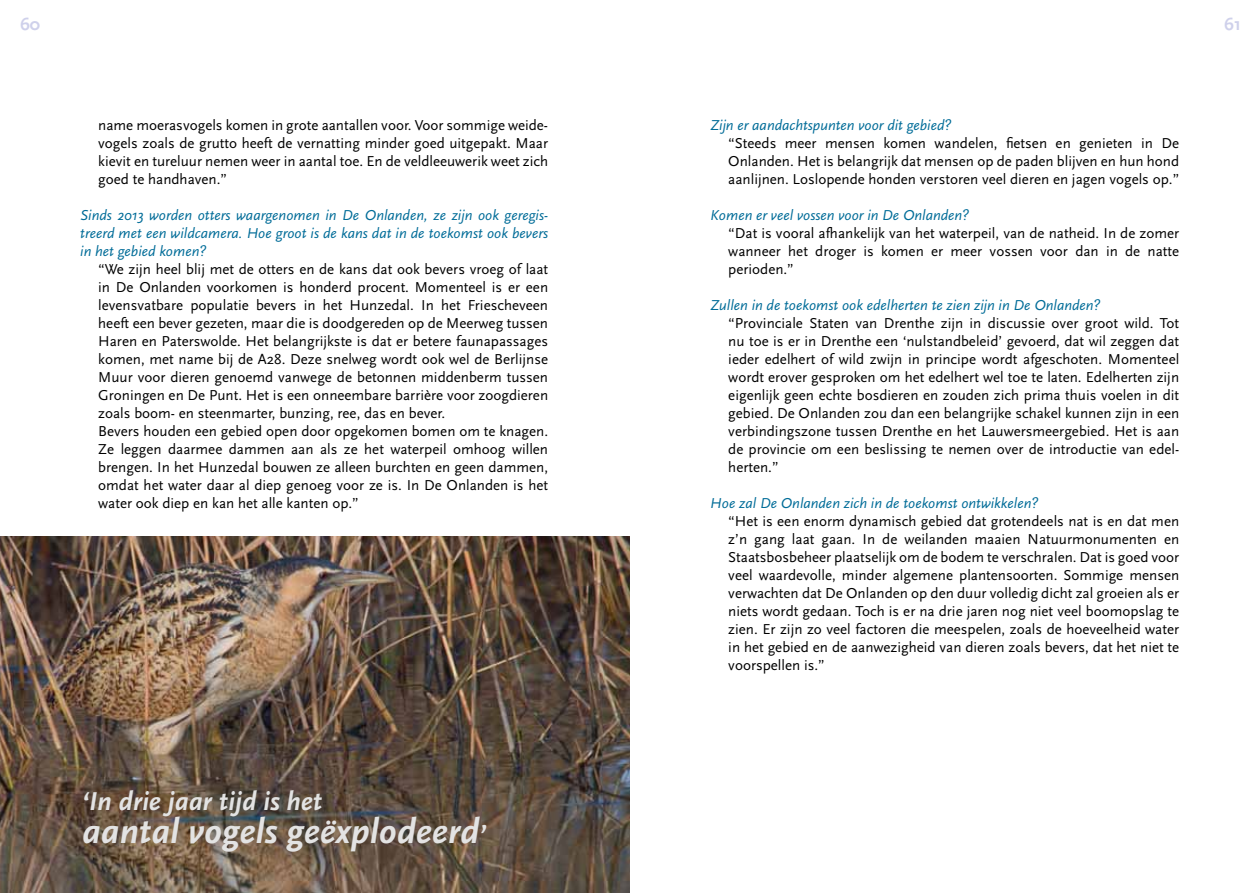
<style>
.page{position:relative;width:1259px;height:893px;background:#fff}
.page>*{position:absolute;margin:0;border:0;box-sizing:border-box;transform-origin:0 0}
.t1{font:italic 700 36px "Scala Sans";color:#e3e3e3}
.t2{font:italic 700 27px "Scala Sans";color:#e3e3e3}
.t3{font:700 18px "Scala Sans";color:#cfd1eb}
.t4{font:15px/18px "Scala Sans";color:#000;text-align:justify}
.t5{font:italic 15px/18px "Scala Sans";color:#006c98;text-align:justify}
.s1{font-size:27px}
</style>
<div class="page">
<img style="left:0;top:536px;width:629px;height:357px">
<p class="t3" style="left:20px;top:15px;width:22px">60</p>
<p class="t3" style="left:1224px;top:15px;width:18px">61</p>
<p class="t4" style="left:98px;top:117px;width:451px">name moerasvogels komen in grote aantallen voor. Voor sommige weide&shy;vogels zoals de grutto heeft de vernatting minder goed uitgepakt. Maar kievit en tureluur nemen weer in aantal toe. En de veldleeuwerik weet zich goed te handhaven.”</p>
<p class="t5" style="left:80px;top:207px;width:469px">Sinds 2013 worden otters waargenomen in De Onlanden, ze zijn ook geregis&shy;treerd met een wildcamera. Hoe groot is de kans dat in de toekomst ook bevers in het gebied komen?</p>
<p class="t4" style="left:98px;top:261px;width:451px;text-align:left">“We zijn heel blij met de otters en de kans dat ook bevers vroeg of laat in De Onlanden voorkomen is honderd procent. Momenteel is er een levensvatbare populatie bevers in het Hunzedal. In het Friescheveen heeft een bever gezeten, maar die is doodgereden op de Meerweg tussen Haren en Paterswolde. Het belangrijkste is dat er betere faunapassages komen, met name bij de A28. Deze snelweg wordt ook wel de Berlijnse Muur voor dieren genoemd vanwege de betonnen middenberm tussen Groningen en De Punt. Het is een onneembare barrière voor zoogdieren zoals boom- en steenmarter, bunzing, ree, das en bever.<br>Bevers houden een gebied open door opgekomen bomen om te knagen.<br>Ze leggen daarmee dammen aan als ze het waterpeil omhoog willen brengen. In het Hunzedal bouwen ze alleen burchten en geen dammen, omdat het water daar al diep genoeg voor ze is. In De Onlanden is het water ook diep en kan het alle kanten op.”</p>
<h2 class="t2" style="left:82px;top:787px;width:242px">‘In drie jaar tijd is het</h2>
<h1 class="t1" style="left:82px;top:812px;width:405px">aantal vogels geëxplodeerd<span class="s1">’</span></h1>
<p class="t5" style="left:710px;top:117px;width:243px">Zijn er aandachtspunten voor dit gebied?</p>
<p class="t4" style="left:728px;top:135px;width:452px">“Steeds meer mensen komen wandelen, fietsen en genieten in De Onlanden. Het is belangrijk dat mensen op de paden blijven en hun hond aanlijnen. Loslopende honden verstoren veel dieren en jagen vogels op.”</p>
<p class="t5" style="left:710px;top:207px;width:261px">Komen er veel vossen voor in De Onlanden?</p>
<p class="t4" style="left:728px;top:225px;width:452px">“Dat is vooral afhankelijk van het waterpeil, van de natheid. In de zomer wanneer het droger is komen er meer vossen voor dan in de natte perioden.”</p>
<p class="t5" style="left:710px;top:297px;width:392px">Zullen in de toekomst ook edelherten te zien zijn in De Onlanden?</p>
<p class="t4" style="left:728px;top:315px;width:452px">“Provinciale Staten van Drenthe zijn in discussie over groot wild. Tot nu toe is er in Drenthe een ‘nulstandbeleid’ gevoerd, dat wil zeggen dat ieder edelhert of wild zwijn in principe wordt afgeschoten. Momenteel wordt erover gesproken om het edelhert wel toe te laten. Edelherten zijn eigenlijk geen echte bosdieren en zouden zich prima thuis voelen in dit gebied. De Onlanden zou dan een belangrijke schakel kunnen zijn in een verbindingszone tussen Drenthe en het Lauwersmeergebied. Het is aan de provincie om een beslissing te nemen over de introductie van edel&shy;herten.”</p>
<p class="t5" style="left:710px;top:495px;width:330px">Hoe zal De Onlanden zich in de toekomst ontwikkelen?</p>
<p class="t4" style="left:728px;top:513px;width:452px">“Het is een enorm dynamisch gebied dat grotendeels nat is en dat men z’n gang laat gaan. In de weilanden maaien Natuurmonumenten en Staatsbosbeheer plaatselijk om de bodem te verschralen. Dat is goed voor veel waardevolle, minder algemene plantensoorten. Sommige mensen verwachten dat De Onlanden op den duur volledig dicht zal groeien als er niets wordt gedaan. Toch is er na drie jaren nog niet veel boomopslag te zien. Er zijn zo veel factoren die meespelen, zoals de hoeveelheid water in het gebied en de aanwezigheid van dieren zoals bevers, dat het niet te voorspellen is.”</p>
</div>
